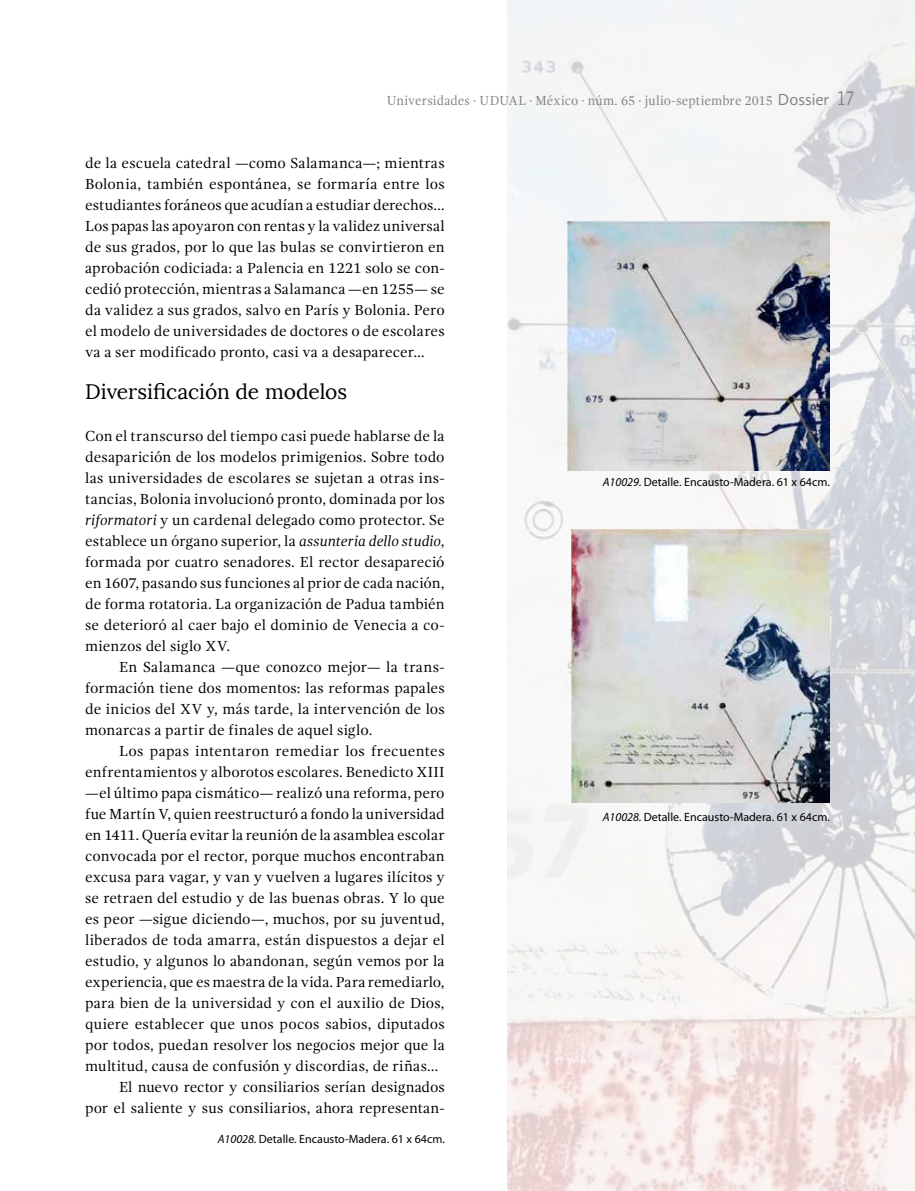
<style>
.page{position:relative;width:915px;height:1191px;background:#fff}
.page>*{position:absolute;margin:0;border:0;box-sizing:border-box;transform-origin:0 0}
.t1{font:21px "Lora";letter-spacing:-.005em;color:#000}
.t2{font:15px/21px "Gandhi Serif";letter-spacing:.005em;color:#000;text-align:justify}
.t3{font:13.5px "Gandhi Serif";letter-spacing:.01em;color:#808285;scale:.95 1}
.t4{font:12px "Myriad Pro";color:#000}
.s1{font-family:"Gandhi Sans";font-size:16.5px}
.s2{font-family:"Gandhi Sans";font-size:21px}
.s3{font-style:italic}
</style>
<div class="page">
<img style="left:507px;top:0;width:407px;height:1191px">
<img style="left:567px;top:221px;width:262px;height:249px">
<img style="left:571px;top:530px;width:258px;height:272px">
<p class="t3" style="left:387px;top:93px;width:493px">Universidades · UDUAL · México · núm. 65 · julio-septiembre 2015 <span class="s1">Dossier</span> <span class="s2">17</span></p>
<p class="t2" style="left:85px;top:153px;width:361px">de la escuela catedral —como Salamanca—; mientras Bolonia, también espontánea, se formaría entre los estudiantes foráneos que acudían a estudiar derechos… Los papas las apoyaron con rentas y la validez universal de sus grados, por lo que las bulas se convirtieron en aprobación codiciada: a Palencia en 1221 solo se con&shy;cedió protección, mientras a Salamanca —en 1255— se da validez a sus grados, salvo en París y Bolonia. Pero el modelo de universidades de doctores o de escolares va a ser modificado pronto, casi va a desaparecer…</p>
<h1 class="t1" style="left:85px;top:379px;width:263px">Diversificación de modelos</h1>
<p class="t2" style="left:85px;top:426px;width:361px">Con el transcurso del tiempo casi puede hablarse de la desaparición de los modelos primigenios. Sobre todo las universidades de escolares se sujetan a otras ins&shy;tancias, Bolonia involucionó pronto, dominada por los <span class="s3">riformatori</span> y un cardenal delegado como protector. Se establece un órgano superior, la <span class="s3">assunteria dello studio</span>, formada por cuatro senadores. El rector desapareció en 1607, pasando sus funciones al prior de cada nación, de forma rotatoria. La organización de Padua también se deterioró al caer bajo el dominio de Venecia a co&shy;mienzos del siglo XV.</p>
<p class="t2" style="left:85px;top:657px;width:361px;text-indent:34px">En Salamanca —que conozco mejor— la trans&shy;formación tiene dos momentos: las reformas papales de inicios del XV y, más tarde, la intervención de los monarcas a partir de finales de aquel siglo.</p>
<p class="t2" style="left:119px;top:741px;width:327px">Los papas intentaron remediar los frecuentes</p>
<p class="t2" style="left:85px;top:762px;width:361px">enfrentamientos y alborotos escolares. Benedicto XIII</p>
<p class="t2" style="left:85px;top:783px;width:361px">—el último papa cismático— realizó una reforma, pero</p>
<p class="t2" style="left:85px;top:804px;width:361px">fue Martín V, quien reestructuró a fondo la universidad</p>
<p class="t2" style="left:85px;top:825px;width:361px">en 1411. Quería evitar la reunión de la asamblea escolar</p>
<p class="t2" style="left:85px;top:846px;width:361px">convocada por el rector, porque muchos encontraban</p>
<p class="t2" style="left:85px;top:867px;width:361px">excusa para vagar, y van y vuelven a lugares ilícitos y</p>
<p class="t2" style="left:85px;top:888px;width:361px">se retraen del estudio y de las buenas obras. Y lo que</p>
<p class="t2" style="left:85px;top:909px;width:361px">es peor —sigue diciendo—, muchos, por su juventud,</p>
<p class="t2" style="left:85px;top:930px;width:361px">liberados de toda amarra, están dispuestos a dejar el</p>
<p class="t2" style="left:85px;top:951px;width:361px">estudio, y algunos lo abandonan, según vemos por la</p>
<p class="t2" style="left:85px;top:972px;width:361px">experiencia, que es maestra de la vida. Para remediarlo,</p>
<p class="t2" style="left:85px;top:993px;width:361px">para bien de la universidad y con el auxilio de Dios,</p>
<p class="t2" style="left:85px;top:1014px;width:361px">quiere establecer que unos pocos sabios, diputados</p>
<p class="t2" style="left:85px;top:1035px;width:361px">por todos, puedan resolver los negocios mejor que la</p>
<p class="t2" style="left:85px;top:1056px;width:355px">multitud, causa de confusión y discordias, de riñas…</p>
<p class="t2" style="left:119px;top:1077px;width:327px">El nuevo rector y consiliarios serían designados</p>
<p class="t2" style="left:85px;top:1098px;width:361px">por el saliente y sus consiliarios, ahora representan-</p>
<p class="t4" style="left:218px;top:1131px;width:228px"><span class="s3">A10028.</span> Detalle. Encausto-Madera. 61 x 64cm.</p>
<p class="t4" style="left:602px;top:475px;width:228px"><span class="s3">A10029.</span> Detalle. Encausto-Madera. 61 x 64cm.</p>
<p class="t4" style="left:602px;top:810px;width:228px"><span class="s3">A10028.</span> Detalle. Encausto-Madera. 61 x 64cm.</p>
</div>
